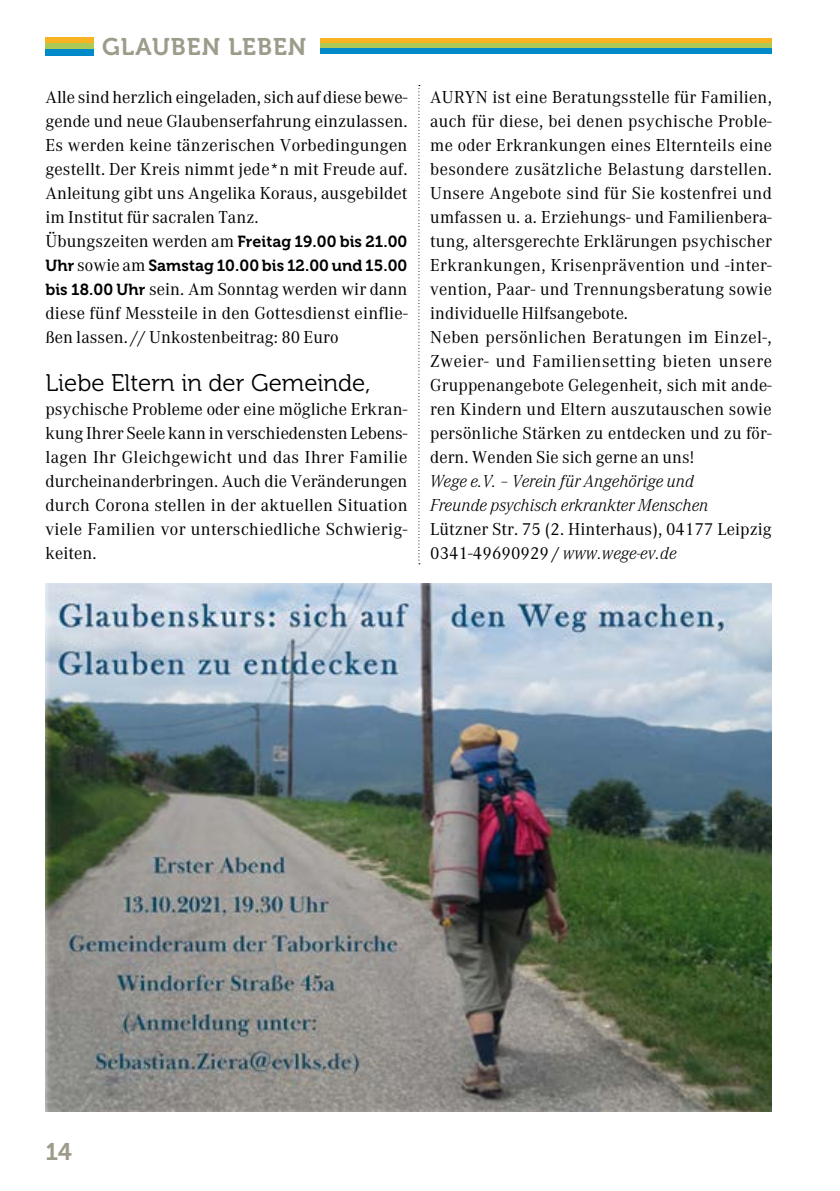
<style>
.page{position:relative;width:840px;height:1191px;background:#fff}
.page>*{position:absolute;margin:0;border:0;box-sizing:border-box;transform-origin:0 0}
.t1{font:24px "Museo 300";color:#000}
.t2{font:24px "Museo 700";letter-spacing:.04em;color:#9d9b8a}
.t3{font:18px/24px "Corporate A";letter-spacing:.015em;color:#000}
.t4{font:italic 300 18px/24px "Corporate A";letter-spacing:.005em;color:#000}
.t5{font:16px "Museo 700";letter-spacing:.005em;color:#000}
.s1{font-family:"Museo 700";font-size:16px}
.s2{font-family:"Corporate A";font-size:18px}
.s3{font-weight:300;font-style:italic}
</style>
<div class="page">
<div style="left:45px;top:37px;width:49px;height:6px;background:#f8b322"></div>
<div style="left:45px;top:43px;width:49px;height:6px;background:#adca57"></div>
<div style="left:45px;top:49px;width:49px;height:6px;background:#008ac9"></div>
<svg style="left:418px;top:85px;width:1px;height:479px"></svg>
<img style="left:45px;top:584px;width:726px;height:528px">
<div style="left:320px;top:38px;width:451px;height:5px;background:#f8b322"></div>
<div style="left:320px;top:43px;width:451px;height:5px;background:#adca57"></div>
<div style="left:320px;top:48px;width:451px;height:5px;background:#008ac9"></div>
<h1 class="t2" style="left:102px;top:34px;width:206px">GLAUBEN LEBEN</h1>
<p class="t3" style="left:45px;top:85px;width:363px">Alle sind herzlich eingeladen, sich auf diese bewe&shy;gende und neue Glaubenserfahrung einzulassen.<br>Es werden keine tänzerischen Vorbedingungen gestellt. Der Kreis nimmt jede*n mit Freude auf.<br>Anleitung gibt uns Angelika Koraus, ausgebildet im Institut für sacralen Tanz.<br>Übungszeiten werden am <span class="s1">Freitag 19.00 bis 21.00</span></p>
<p class="t5" style="left:45px;top:257px;width:363px">Uhr <span class="s2">sowie am</span> Samstag 10.00 bis 12.00 und 15.00</p>
<p class="t3" style="left:45px;top:277px;width:363px;text-align:justify"><span class="s1">bis 18.00 Uhr</span> sein. Am Sonntag werden wir dann diese fünf Messteile in den Gottesdienst einflie&shy;ßen lassen. // Unkostenbeitrag: 80 Euro</p>
<h1 class="t1" style="left:45px;top:370px;width:326px">Liebe Eltern in der Gemeinde,</h1>
<p class="t3" style="left:45px;top:397px;width:363px;text-align:justify">psychische Probleme oder eine mögliche Erkran&shy;kung Ihrer Seele kann in verschiedensten Lebens&shy;lagen Ihr Gleichgewicht und das Ihrer Familie durcheinanderbringen. Auch die Veränderungen durch Corona stellen in der aktuellen Situation viele Familien vor unterschiedliche Schwierig&shy;keiten.</p>
<p class="t3" style="left:430px;top:85px;width:343px">AURYN ist eine Beratungsstelle für Familien, auch für diese, bei denen psychische Proble&shy;me oder Erkrankungen eines Elternteils eine besondere zusätzliche Belastung darstellen.<br>Unsere Angebote sind für Sie kostenfrei und umfassen u. a. Erziehungs- und Familienbera&shy;tung, altersgerechte Erklärungen psychischer Erkrankungen, Krisenprävention und -inter&shy;vention, Paar- und Trennungsberatung sowie individuelle Hilfsangebote.<br>Neben persönlichen Beratungen im Einzel-, Zweier- und Familiensetting bieten unsere Gruppenangebote Gelegenheit, sich mit ande&shy;ren Kindern und Eltern auszutauschen sowie persönliche Stärken zu entdecken und zu för&shy;dern. Wenden Sie sich gerne an uns!</p>
<p class="t4" style="left:430px;top:468px;width:279px">Wege e.V. – Verein für Angehörige und<br>Freunde psychisch erkrankter Menschen</p>
<p class="t3" style="left:430px;top:517px;width:343px">Lützner Str. 75 (2. Hinterhaus), 04177 Leipzig<br>0341-49690929 / <span class="s3">www.wege-ev.de</span></p>
<h1 class="t2" style="left:45px;top:1138px;width:28px">14</h1>
</div>
